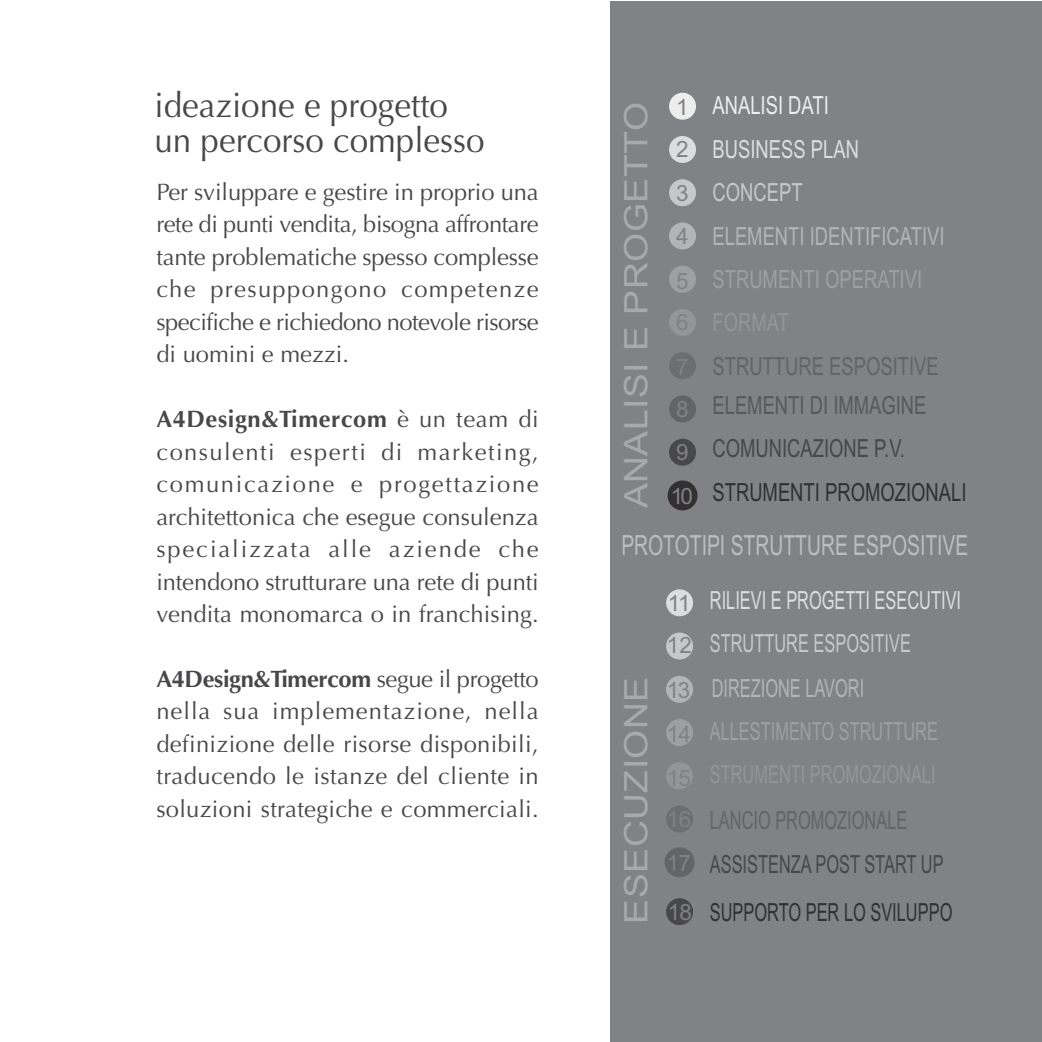
<style>
.page{position:relative;width:1042px;height:1042px;background:#fff}
.page>*{position:absolute;margin:0;border:0;box-sizing:border-box;transform-origin:0 0}
.t1{font:35px/35px "Optima";color:#484749;scale:.95 1}
.t2{font:32.5px "Arial";letter-spacing:.015em;color:#a7a9ac;scale:1.15 1}
.t3{font:27.75px "Arial Narrow";color:#bbbdc0;scale:.85 1}
.t4{font:25px "Arial Narrow";color:#dcddde;scale:.8 1}
.t5{font:25px "Arial Narrow";color:#323031;scale:.8 1}
.t6{font:25px "Arial Narrow";color:#b2b4b6;scale:.9 1}
.t7{font:25px "Arial Narrow";color:#323031;scale:.9 1}
.t8{font:25px "Arial Narrow";color:#9d9fa1;scale:.8 1}
.t9{font:25px "Arial Narrow";color:#484749;scale:.8 1}
.t10{font:25px "Arial Narrow";color:#636466;scale:.9 1}
.t11{font:25px "Arial Narrow";color:#c6c8ca;scale:.8 1}
.t12{font:25px "Arial Narrow";color:#58595b;scale:.9 1}
.t13{font:25px "Arial Narrow";color:#9d9fa1;scale:.9 1}
.t14{font:25px "Arial Narrow";color:#636466;scale:.8 1}
.t15{font:25px "Arial Narrow";color:#484749;scale:.9 1}
.t16{font:25px "Arial Narrow";color:#b2b4b6;scale:.8 1}
.t17{font:25px "Arial Narrow";color:#dcddde;scale:.9 1}
.t18{font:25px "Arial Narrow";color:#ededee;scale:.9 1}
.t19{font:25px "Arial Narrow";color:#c6c8ca;scale:.9 1}
.t20{font:23.75px/32.5px "Optima";color:#484749;text-align:justify}
.t21{font:22.5px/43.5px "Arial";letter-spacing:-.055em;color:#808285}
.s1{font-weight:700}
.s2{font-family:"Arial";font-size:22.5px;color:#808285}
</style>
<div class="page">
<div style="left:610px;top:1px;width:431px;height:1040px;background:#808285"></div>
<div style="left:666px;top:719px;width:27px;height:27px;background:#9d9fa1;border-radius:50%"></div>
<div style="left:666px;top:676px;width:27px;height:27px;background:#b2b4b6;border-radius:50%"></div>
<div style="left:666px;top:632px;width:27px;height:27px;background:#c6c8ca;border-radius:50%"></div>
<div style="left:666px;top:805px;width:27px;height:27px;background:#6d6e70;border-radius:50%"></div>
<div style="left:666px;top:762px;width:27px;height:27px;background:#939598;border-radius:50%"></div>
<div style="left:664px;top:847px;width:30px;height:30px;background:#636466;border-radius:50%"></div>
<div style="left:666px;top:589px;width:27px;height:27px;background:#dcddde;border-radius:50%"></div>
<div style="left:666px;top:898px;width:27px;height:27px;background:#484749;border-radius:50%"></div>
<div style="left:669px;top:222px;width:27px;height:27px;background:#b2b4b6;border-radius:50%"></div>
<div style="left:669px;top:439px;width:27px;height:27px;background:#484749;border-radius:50%"></div>
<div style="left:667px;top:480px;width:30px;height:30px;background:#323031;border-radius:50%"></div>
<div style="left:669px;top:179px;width:27px;height:27px;background:#c6c8ca;border-radius:50%"></div>
<div style="left:669px;top:136px;width:27px;height:27px;background:#dcddde;border-radius:50%"></div>
<div style="left:669px;top:309px;width:27px;height:27px;background:#939598;border-radius:50%"></div>
<div style="left:669px;top:266px;width:27px;height:27px;background:#9d9fa1;border-radius:50%"></div>
<div style="left:669px;top:352px;width:27px;height:27px;background:#6d6e70;border-radius:50%"></div>
<div style="left:669px;top:93px;width:27px;height:27px;background:#ededee;border-radius:50%"></div>
<div style="left:669px;top:395px;width:27px;height:27px;background:#636466;border-radius:50%"></div>
<h1 class="t1" style="left:154px;top:91px;width:349px">ideazione e progetto un percorso complesso</h1>
<p class="t20" style="left:156px;top:178px;width:384px">Per sviluppare e gestire in proprio una rete di punti vendita, bisogna affrontare tante problematiche spesso complesse che presuppongono competenze specifiche e richiedono notevole risorse di uomini e mezzi.</p>
<p class="t20" style="left:156px;top:405px;width:384px"><span class="s1">A4Design&amp;Timercom</span> è un team di consulenti esperti di marketing, comunicazione e progettazione architettonica che esegue consulenza specializzata alle aziende che intendono strutturare una rete di punti vendita monomarca o in franchising.</p>
<p class="t20" style="left:156px;top:665px;width:384px"><span class="s1">A4Design&amp;Timercom</span> segue il progetto nella sua implementazione, nella definizione delle risorse disponibili, traducendo le istanze del cliente in soluzioni strategiche e commerciali.</p>
<h2 class="t2" style="left:624px;top:508px;width:355px;rotate:-90deg">ANALISI E PROGETTO</h2>
<p class="t21" style="left:676px;top:87px;width:14px">1</p>
<p class="t18" style="left:712px;top:96px;width:131px">ANALISI DATI</p>
<p class="t21" style="left:676px;top:130px;width:14px">2</p>
<p class="t17" style="left:712px;top:140px;width:164px">BUSINESS PLAN</p>
<p class="t21" style="left:676px;top:174px;width:14px">3</p>
<p class="t19" style="left:712px;top:183px;width:102px">CONCEPT</p>
<p class="t21" style="left:676px;top:216px;width:14px">4</p>
<p class="t6" style="left:712px;top:227px;width:259px">ELEMENTI IDENTIFICATIVI</p>
<p class="t21" style="left:676px;top:261px;width:14px">5</p>
<p class="t13" style="left:712px;top:270px;width:234px">STRUMENTI OPERATIVI</p>
<p class="t21" style="left:676px;top:347px;width:14px">7</p>
<p class="t21" style="left:676px;top:390px;width:14px">8</p>
<p class="t21" style="left:671px;top:433px;width:24px">9<br>10</p>
<p class="t10" style="left:712px;top:357px;width:253px">STRUTTURE ESPOSITIVE</p>
<p class="t12" style="left:712px;top:396px;width:239px">ELEMENTI DI IMMAGINE</p>
<p class="t15" style="left:712px;top:439px;width:215px">COMUNICAZIONE P.V.</p>
<p class="t7" style="left:712px;top:483px;width:284px">STRUMENTI PROMOZIONALI</p>
<p class="t3" style="left:621px;top:535px;width:410px">PROTOTIPI STRUTTURE ESPOSITIVE</p>
<h2 class="t2" style="left:624px;top:923px;width:216px;rotate:-90deg">ESECUZIONE</h2>
<p class="t21" style="left:668px;top:583px;width:24px">11</p>
<p class="t4" style="left:710px;top:591px;width:316px">RILIEVI E PROGETTI ESECUTIVI</p>
<p class="t21" style="left:667px;top:626px;width:26px">12</p>
<p class="t11" style="left:710px;top:634px;width:253px">STRUTTURE ESPOSITIVE</p>
<p class="t21" style="left:667px;top:670px;width:25px">13</p>
<p class="t16" style="left:712px;top:679px;width:192px">DIREZIONE LAVORI</p>
<p class="t21" style="left:667px;top:714px;width:26px">14</p>
<p class="t8" style="left:710px;top:722px;width:287px">ALLESTIMENTO STRUTTURE</p>
<p class="t21" style="left:667px;top:843px;width:26px">17</p>
<p class="t14" style="left:710px;top:811px;width:248px">LANCIO PROMOZIONALE</p>
<p class="t9" style="left:710px;top:855px;width:294px">ASSISTENZA POST START UP</p>
<p class="t5" style="left:668px;top:903px;width:357px"><span class="s2">18</span> SUPPORTO PER LO SVILUPPO</p>
</div>
